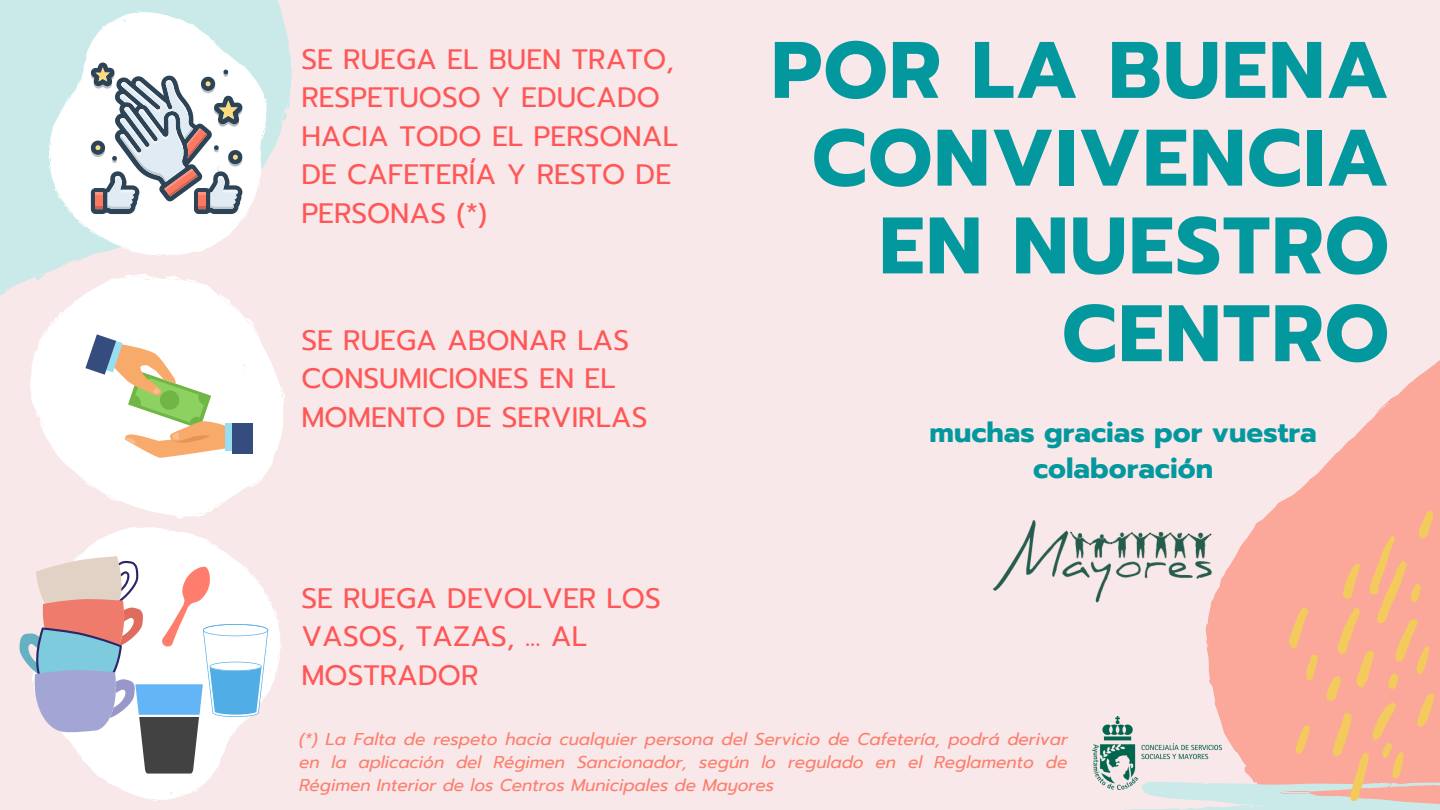
<style>
.page{position:relative;width:1440px;height:810px;background:#f8e8e9}
.page>*{position:absolute;margin:0;border:0;box-sizing:border-box;transform-origin:0 0}
.t1{font:700 80px/87.8px "Prompt";letter-spacing:.02em;color:#03989e;text-align:right}
.t2{font:28px/38.6px "Prompt";color:#ff5757}
.t3{font:700 28px/36px "Prompt";color:#03989e;text-align:center}
.t4{font:italic 17px/23.2px "Prompt";color:#fe7d6c;text-align:justify}
</style>
<div class="page">
<svg style="left:0;top:0;width:292px;height:296px;fill:#caeaea"></svg>
<svg style="left:49px;top:11px;width:218px;height:244px;background:#ecf5f5"></svg>
<svg style="left:30px;top:274px;width:255px;height:236px;fill:#fff"></svg>
<svg style="left:78px;top:510px;width:203px;height:291px"></svg>
<svg style="left:1271px;top:360px;width:169px;height:151px"></svg>
<svg style="left:1117px;top:511px;width:323px;height:299px"></svg>
<svg style="left:19px;top:556px;width:249px;height:218px"></svg>
<svg style="left:85px;top:334px;width:143px;height:124px;background:#e2dec4"></svg>
<div style="left:226px;top:424px;width:9px;height:27px;background:#98ddf1"></div>
<div style="left:232px;top:424px;width:21px;height:30px;background:#344c7e"></div>
<svg style="left:91px;top:63px;width:152px;height:151px;background:#c0c3c8"></svg>
<img style="left:993px;top:520px;width:228px;height:87px">
<img style="left:1092px;top:717px;width:129px;height:73px">
<h2 class="t2" style="left:301px;top:40px;width:378px">SE RUEGA EL BUEN TRATO,<br>RESPETUOSO Y EDUCADO<br>HACIA TODO EL PERSONAL<br>DE CAFETERÍA Y RESTO DE<br>PERSONAS (*)</h2>
<h2 class="t2" style="left:301px;top:321px;width:348px">SE RUEGA ABONAR LAS<br>CONSUMICIONES EN EL<br>MOMENTO DE SERVIRLAS</h2>
<h2 class="t2" style="left:301px;top:579px;width:361px">SE RUEGA DEVOLVER LOS<br>VASOS, TAZAS, ... AL<br>MOSTRADOR</h2>
<h1 class="t1" style="left:771px;top:27px;width:619px">POR LA BUENA<br>CONVIVENCIA<br>EN NUESTRO<br>CENTRO</h1>
<h2 class="t3" style="left:930px;top:415px;width:388px">muchas gracias por vuestra colaboración</h2>
<p class="t4" style="left:299px;top:727px;width:770px">(*) La Falta de respeto hacia cualquier persona del Servicio de Cafetería, podrá derivar en la aplicación del Régimen Sancionador, según lo regulado en el Reglamento de Régimen Interior de los Centros Municipales de Mayores</p>
</div>
